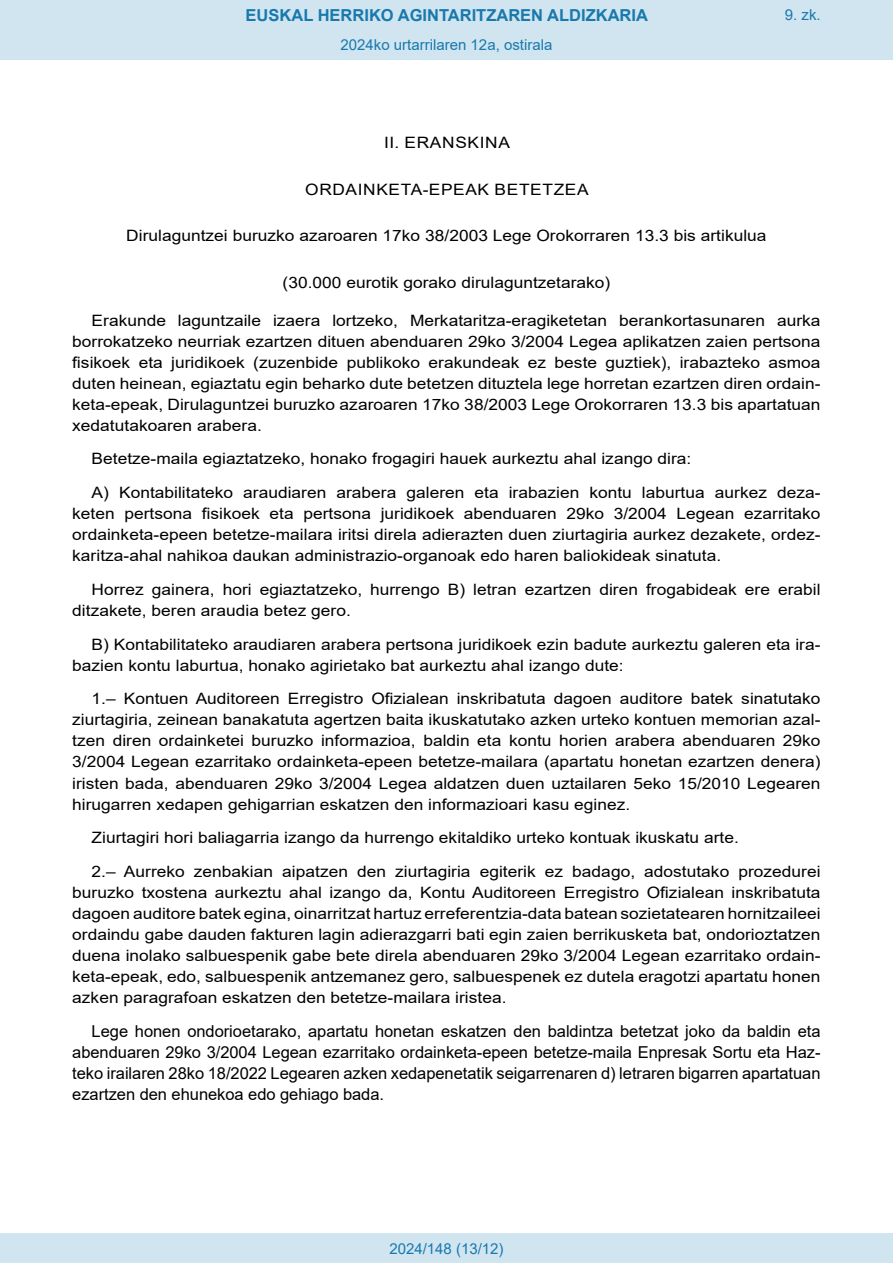
<style>
.page{position:relative;width:893px;height:1263px;background:#fff}
.page>*{position:absolute;margin:0;border:0;box-sizing:border-box;transform-origin:0 0}
.BOPVDetalle{font:16.5px/21px "Arial";letter-spacing:-.005em;color:#000;text-align:justify}
.t1{font:700 16.5px "Arial";color:#1879ad}
.BOPVDetalle-2{font:15.6px/21px "Arial";color:#000;text-align:justify;scale:1.11 1}
.BOPVClaveMinusculas{font:15.6px "Arial";color:#000;scale:1.11 1}
.BOPVClave{font:15.6px "Arial";letter-spacing:.035em;color:#000;scale:1.11 1}
.Paginacion_Centro{font:15px "Arial";color:#1879ad}
</style>
<div class="page">
<div style="left:0;top:0;width:893px;height:60px;background:#d0e5f0"></div>
<div style="left:0;top:1233px;width:893px;height:30px;background:#d0e5f0"></div>
<p class="t1" style="left:246px;top:3px;width:404px">EUSKAL HERRIKO AGINTARITZAREN ALDIZKARIA</p>
<p class="Paginacion_Centro" style="left:341px;top:35px;width:213px">2024ko urtarrilaren 12a, ostirala</p>
<p class="Paginacion_Centro" style="left:785px;top:5px;width:37px">9. zk.</p>
<p class="BOPVClave" style="left:384px;top:132px;width:115px">II. ERANSKINA</p>
<p class="BOPVClave" style="left:305px;top:178px;width:257px">ORDAINKETA-EPEAK BETETZEA</p>
<p class="BOPVClaveMinusculas" style="left:126px;top:225px;width:578px">Dirulaguntzei buruzko azaroaren 17ko 38/2003 Lege Orokorraren 13.3 bis artikulua</p>
<p class="BOPVClaveMinusculas" style="left:283px;top:271px;width:297px">(30.000 eurotik gorako dirulaguntzetarako)</p>
<p class="BOPVDetalle-2" style="left:72px;top:310px;width:676px;text-indent:19px">Erakunde laguntzaile izaera lortzeko, Merkataritza-eragiketetan berankortasunaren aurka borrokatzeko neurriak ezartzen dituen abenduaren 29ko 3/2004 Legea aplikatzen zaien pertsona fisikoek eta juridikoek (zuzenbide publikoko erakundeak ez beste guztiek), irabazteko asmoa duten heinean, egiaztatu egin beharko dute betetzen dituztela lege horretan ezartzen diren ordain&shy;keta-epeak, Dirulaguntzei buruzko azaroaren 17ko 38/2003 Lege Orokorraren 13.3 bis apartatuan xedatutakoaren arabera.</p>
<p class="BOPVDetalle-2" style="left:92px;top:448px;width:542px">Betetze-maila egiaztatzeko, honako frogagiri hauek aurkeztu ahal izango dira:</p>
<p class="BOPVDetalle-2" style="left:72px;top:482px;width:676px;text-indent:19px">A) Kontabilitateko araudiaren arabera galeren eta irabazien kontu laburtua aurkez deza&shy;keten pertsona fisikoek eta pertsona juridikoek abenduaren 29ko 3/2004 Legean ezarritako ordainketa-epeen betetze-mailara iritsi direla adierazten duen ziurtagiria aurkez dezakete, ordez&shy;karitza-ahal nahikoa daukan administrazio-organoak edo haren baliokideak sinatuta.</p>
<p class="BOPVDetalle-2" style="left:72px;top:579px;width:676px;text-indent:19px">Horrez gainera, hori egiaztatzeko, hurrengo B) letran ezartzen diren frogabideak ere erabil ditzakete, beren araudia betez gero.</p>
<p class="BOPVDetalle-2" style="left:72px;top:634px;width:676px;text-indent:19px">B) Kontabilitateko araudiaren arabera pertsona juridikoek ezin badute aurkeztu galeren eta ira&shy;bazien kontu laburtua, honako agirietako bat aurkeztu ahal izango dute:</p>
<p class="BOPVDetalle-2" style="left:72px;top:688px;width:676px;text-indent:19px">1.– Kontuen Auditoreen Erregistro Ofizialean inskribatuta dagoen auditore batek sinatutako ziurtagiria, zeinean banakatuta agertzen baita ikuskatutako azken urteko kontuen memorian azal&shy;tzen diren ordainketei buruzko informazioa, baldin eta kontu horien arabera abenduaren 29ko 3/2004 Legean ezarritako ordainketa-epeen betetze-mailara (apartatu honetan ezartzen denera) iristen bada, abenduaren 29ko 3/2004 Legea aldatzen duen uztailaren 5eko 15/2010 Legearen hirugarren xedapen gehigarrian eskatzen den informazioari kasu eginez.</p>
<p class="BOPVDetalle-2" style="left:92px;top:827px;width:585px">Ziurtagiri hori baliagarria izango da hurrengo ekitaldiko urteko kontuak ikuskatu arte.</p>
<p class="BOPVDetalle-2" style="left:72px;top:861px;width:676px;text-indent:19px">2.– Aurreko zenbakian aipatzen den ziurtagiria egiterik ez badago, adostutako prozedurei buruzko txostena aurkeztu ahal izango da, Kontu Auditoreen Erregistro Ofizialean inskribatuta dagoen auditore batek egina, oinarritzat hartuz erreferentzia-data batean sozietatearen hornitzaileei ordaindu gabe dauden fakturen lagin adierazgarri bati egin zaien berrikusketa bat, ondorioztatzen duena inolako salbuespenik gabe bete direla abenduaren 29ko 3/2004 Legean ezarritako ordain&shy;keta-epeak, edo, salbuespenik antzemanez gero, salbuespenek ez dutela eragotzi apartatu honen azken paragrafoan eskatzen den betetze-mailara iristea.</p>
<p class="BOPVDetalle" style="left:72px;top:1020px;width:750px;text-indent:19px">Lege honen ondorioetarako, apartatu honetan eskatzen den baldintza betetzat joko da baldin eta abenduaren 29ko 3/2004 Legean ezarritako ordainketa-epeen betetze-maila Enpresak Sortu eta Haz&shy;teko irailaren 28ko 18/2022 Legearen azken xedapenetatik seigarrenaren d) letraren bigarren apartatuan ezartzen den ehunekoa edo gehiago bada.</p>
<p class="Paginacion_Centro" style="left:389px;top:1238px;width:116px">2024/148 (13/12)</p>
</div>
